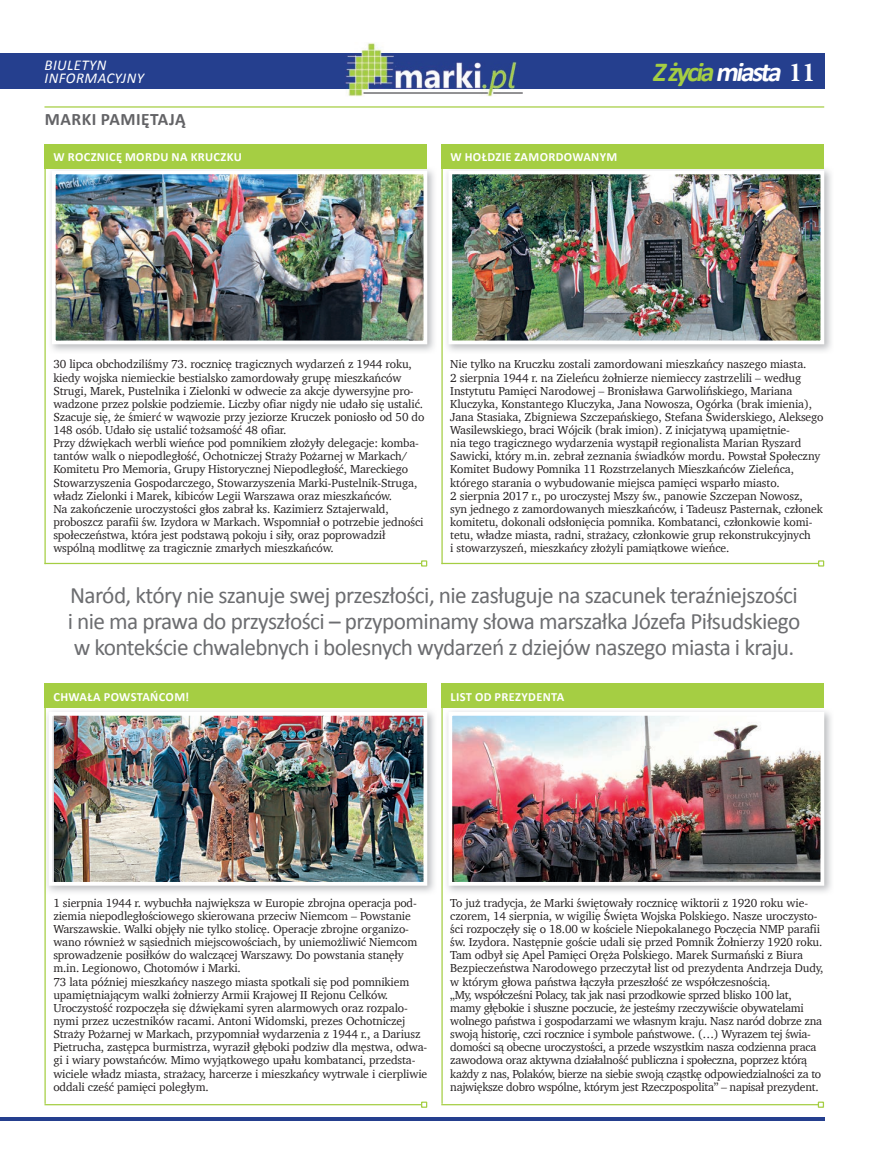
<style>
.page{position:relative;width:879px;height:1170px;background:#fff}
.page>*{position:absolute;margin:0;border:0;box-sizing:border-box;transform-origin:0 0}
.t1{font:italic 700 27.5px "Calibri";color:#a5ce43}
.t2{font:23.5px/26.2px "Calibri";letter-spacing:-.025em;color:#6c6d70;text-align:justify}
.t3{font:700 17.5px "Calibri";letter-spacing:.03em;color:#636366}
.t4{font:italic 15px/12.5px "Calibri";letter-spacing:.03em;color:#fff}
.t5{font:700 12.5px "Calibri";letter-spacing:.03em;color:#fff}
.t6{font:11.88px/13.1px "Charter";letter-spacing:-.01em;color:#231f20}
.s1{color:#fff}
.s2{font-family:"Minion Pro";font-style:normal;font-stretch:condensed;color:#fff}
</style>
<div class="page">
<div style="left:0;top:53px;width:824px;height:35px;background:#253f8e"></div>
<hr style="left:0;top:1117px;width:824px;height:3px;background:#253f8e">
<img style="left:346px;top:43px;width:177px;height:53px">
<img style="left:346px;top:53px;width:177px;height:35px">
<img style="left:47px;top:711px;width:387px;height:181px">
<img style="left:55px;top:717px;width:367px;height:163px">
<div style="left:49px;top:712px;width:378px;height:173px;border:4px solid #fff"></div>
<img style="left:447px;top:711px;width:384px;height:181px">
<img style="left:453px;top:717px;width:366px;height:163px">
<div style="left:448px;top:712px;width:376px;height:173px;border:4px solid #fff"></div>
<hr style="left:44px;top:695px;width:2px;height:408px;background:#a5ce43">
<hr style="left:44px;top:1103px;width:378px;height:2px;background:#a5ce43">
<svg style="left:421px;top:1101px;width:6px;height:6px"></svg>
<div style="left:44px;top:683px;width:383px;height:25px;background:#a5ce43"></div>
<hr style="left:441px;top:691px;width:2px;height:412px;background:#a5ce43">
<div style="left:441px;top:683px;width:383px;height:25px;background:#a5ce43"></div>
<img style="left:447px;top:169px;width:384px;height:182px">
<img style="left:453px;top:175px;width:366px;height:164px">
<div style="left:448px;top:170px;width:376px;height:174px;border:4px solid #fff"></div>
<img style="left:51px;top:169px;width:383px;height:182px">
<img style="left:57px;top:175px;width:365px;height:164px">
<div style="left:52px;top:170px;width:375px;height:174px;border:4px solid #fff"></div>
<hr style="left:44px;top:153px;width:2px;height:411px;background:#a5ce43">
<hr style="left:44px;top:563px;width:378px;height:1px;background:#a5ce43">
<svg style="left:421px;top:560px;width:6px;height:6px"></svg>
<div style="left:44px;top:144px;width:383px;height:25px;background:#a5ce43"></div>
<hr style="left:441px;top:153px;width:2px;height:411px;background:#a5ce43">
<hr style="left:441px;top:563px;width:377px;height:1px;background:#a5ce43">
<svg style="left:818px;top:560px;width:6px;height:6px"></svg>
<div style="left:441px;top:144px;width:383px;height:25px;background:#a5ce43"></div>
<hr style="left:44px;top:106px;width:780px;height:2px;background:#a5ce43">
<hr style="left:441px;top:1103px;width:377px;height:2px;background:#a5ce43">
<svg style="left:818px;top:1101px;width:6px;height:6px"></svg>
<p class="t4" style="left:45px;top:58px;width:101px">BIULETYN<br>INFORMACYJNY</p>
<p class="t3" style="left:45px;top:109px;width:142px">MARKI PAMIĘTAJĄ</p>
<p class="t5" style="left:54px;top:149px;width:190px">W ROCZNICĘ MORDU NA KRUCZKU</p>
<p class="t5" style="left:450px;top:149px;width:168px">W HOŁDZIE ZAMORDOWANYM</p>
<p class="t1" style="left:652px;top:55px;width:164px">Zżycia<span class="s1">miasta</span> <span class="s2">1 1</span></p>
<p class="t6" style="left:53px;top:357px;width:373px">30 lipca obchodziliśmy 73. rocznicę tragicznych wydarzeń z 1944 roku, kiedy wojska niemieckie bestialsko zamordowały grupę mieszkańców Strugi, Marek, Pustelnika i Zielonki w odwecie za akcje dywersyjne pro&shy;wadzone przez polskie podziemie. Liczby ofiar nigdy nie udało się ustalić.<br>Szacuje się, że śmierć w wąwozie przy jeziorze Kruczek poniosło od 50 do 148 osób. Udało się ustalić tożsamość 48 ofiar.<br>Przy dźwiękach werbli wieńce pod pomnikiem złożyły delegacje: komba&shy;tantów walk o niepodległość, Ochotniczej Straży Pożarnej w Markach/ Komitetu Pro Memoria, Grupy Historycznej Niepodległość, Mareckiego Stowarzyszenia Gospodarczego, Stowarzyszenia Marki-Pustelnik-Struga, władz Zielonki i Marek, kibiców Legii Warszawa oraz mieszkańców.<br>Na zakończenie uroczystości głos zabrał ks. Kazimierz Sztajerwald, proboszcz parafii św. Izydora w Markach. Wspomniał o potrzebie jedności społeczeństwa, która jest podstawą pokoju i siły, oraz poprowadził wspólną modlitwę za tragicznie zmarłych mieszkańców.</p>
<p class="t6" style="left:450px;top:357px;width:375px">Nie tylko na Kruczku zostali zamordowani mieszkańcy naszego miasta.<br>2 sierpnia 1944 r. na Zieleńcu żołnierze niemieccy zastrzelili – według Instytutu Pamięci Narodowej – Bronisława Garwolińskiego, Mariana Kluczyka, Konstantego Kluczyka, Jana Nowosza, Ogórka (brak imienia), Jana Stasiaka, Zbigniewa Szczepańskiego, Stefana Świderskiego, Aleksego Wasilewskiego, braci Wójcik (brak imion). Z inicjatywą upamiętnie-<br>nia tego tragicznego wydarzenia wystąpił regionalista Marian Ryszard Sawicki, który m.in. zebrał zeznania świadków mordu. Powstał Społeczny Komitet Budowy Pomnika 11 Rozstrzelanych Mieszkańców Zieleńca, którego starania o wybudowanie miejsca pamięci wsparło miasto.<br>2 sierpnia 2017 r., po uroczystej Mszy św., panowie Szczepan Nowosz,<br>syn jednego z zamordowanych mieszkańców, i Tadeusz Pasternak, członek komitetu, dokonali odsłonięcia pomnika. Kombatanci, członkowie komi&shy;tetu, władze miasta, radni, strażacy, członkowie grup rekonstrukcyjnych<br>i stowarzyszeń, mieszkańcy złożyli pamiątkowe wieńce.</p>
<p class="t2" style="left:68px;top:580px;width:734px">Naród, który nie szanuje swej przeszłości, nie zasługuje na szacunek teraźniejszości i nie ma prawa do przyszłości – przypominamy słowa marszałka Józefa Piłsudskiego w kontekście chwalebnych i bolesnych wydarzeń z dziejów naszego miasta i kraju.</p>
<p class="t5" style="left:54px;top:688px;width:137px">CHWAŁA POWSTAŃCOM!</p>
<p class="t5" style="left:450px;top:688px;width:115px">LIST OD PREZYDENTA</p>
<p class="t6" style="left:53px;top:895px;width:375px">1 sierpnia 1944 r. wybuchła największa w Europie zbrojna operacja pod&shy;ziemia niepodległościowego skierowana przeciw Niemcom – Powstanie Warszawskie. Walki objęły nie tylko stolicę. Operacje zbrojne organizo&shy;wano również w sąsiednich miejscowościach, by uniemożliwić Niemcom sprowadzenie posiłków do walczącej Warszawy. Do powstania stanęły m.in. Legionowo, Chotomów i Marki.<br>73 lata później mieszkańcy naszego miasta spotkali się pod pomnikiem upamiętniającym walki żołnierzy Armii Krajowej II Rejonu Celków.<br>Uroczystość rozpoczęła się dźwiękami syren alarmowych oraz rozpalo&shy;nymi przez uczestników racami. Antoni Widomski, prezes Ochotniczej Straży Pożarnej w Markach, przypomniał wydarzenia z 1944 r., a Dariusz Pietrucha, zastępca burmistrza, wyraził głęboki podziw dla męstwa, odwa&shy;gi i wiary powstańców. Mimo wyjątkowego upału kombatanci, przedsta&shy;wiciele władz miasta, strażacy, harcerze i mieszkańcy wytrwale i cierpliwie oddali cześć pamięci poległym.</p>
<p class="t6" style="left:450px;top:895px;width:374px">To już tradycja, że Marki świętowały rocznicę wiktorii z 1920 roku wie&shy;czorem, 14 sierpnia, w wigilię Święta Wojska Polskiego. Nasze uroczysto&shy;ści rozpoczęły się o 18.00 w kościele Niepokalanego Poczęcia NMP parafii św. Izydora. Następnie goście udali się przed Pomnik Żołnierzy 1920 roku.<br>Tam odbył się Apel Pamięci Oręża Polskiego. Marek Surmański z Biura Bezpieczeństwa Narodowego przeczytał list od prezydenta Andrzeja Dudy, w którym głowa państwa łączyła przeszłość ze współczesnością.<br>„My, współcześni Polacy, tak jak nasi przodkowie sprzed blisko 100 lat, mamy głębokie i słuszne poczucie, że jesteśmy rzeczywiście obywatelami wolnego państwa i gospodarzami we własnym kraju. Nasz naród dobrze zna swoją historię, czci rocznice i symbole państwowe. (…) Wyrazem tej świa&shy;domości są obecne uroczystości, a przede wszystkim nasza codzienna praca zawodowa oraz aktywna działalność publiczna i społeczna, poprzez którą każdy z nas, Polaków, bierze na siebie swoją cząstkę odpowiedzialności za to największe dobro wspólne, którym jest Rzeczpospolita” – napisał prezydent.</p>
</div>
